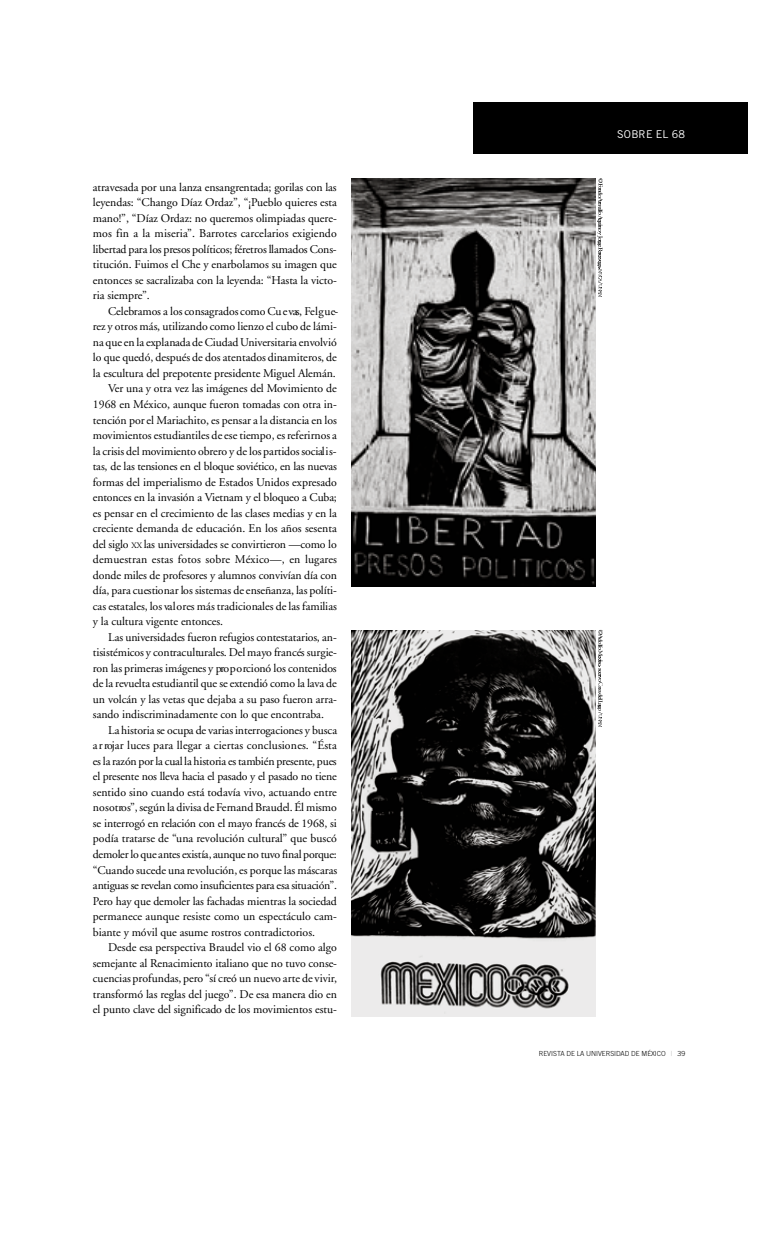
<style>
.page{position:relative;width:780px;height:1241px;background:#fff}
.page>*{position:absolute;margin:0;border:0;box-sizing:border-box;transform-origin:0 0}
.t1{font:11.88px/15.5px "Adobe Garamond";color:#000;text-align:justify}
.t2{font:11.88px "Adobe Garamond";letter-spacing:-.025em;color:#000}
.t3{font:10.75px "Trade Gothic";letter-spacing:.02em;color:#fff}
.t4{font:300 7px "Trade Gothic";letter-spacing:-.01em;color:#000}
.s1{font-size:8.25px}
.s2{font-weight:400;color:#bfbfbf}
</style>
<div class="page">
<div style="left:473px;top:102px;width:274px;height:52px;background:#000"></div>
<img style="left:351px;top:178px;width:244px;height:408px">
<img style="left:351px;top:630px;width:244px;height:386px">
<svg style="left:597px;top:178px;width:5px;height:118px"></svg>
<svg style="left:597px;top:629px;width:5px;height:97px"></svg>
<p class="t1" style="left:93px;top:180px;width:245px">atravesada por una lanza ensangrentada; gorilas con las leyendas: “Chango Díaz Ordaz”, “¡Pueblo quieres esta mano!”, “Díaz Ordaz: no queremos olimpiadas quere&shy;mos fin a la miseria”. Barrotes carcelarios exigiendo lib e rtad para los presos políticos; fére tros llamados Cons&shy;titución. Fuimos el Che y enarbolamos su imagen que entonces se sacralizaba con la leyenda: “Hasta la victo&shy;ria siempre”.</p>
<p class="t1" style="left:108px;top:304px;width:231px">Celebramos a los consagrados como Cu e vas, Fe lg u e-</p>
<p class="t1" style="left:93px;top:320px;width:245px">rez y otros más, utilizando como lienzo el cubo de lámi-</p>
<p class="t1" style="left:93px;top:335px;width:245px">na queen la explanada de Ciudad Un iversitaria envo lvió</p>
<p class="t1" style="left:93px;top:351px;width:245px">lo que quedó, después de dos atentados dinamiteros, de</p>
<p class="t1" style="left:93px;top:366px;width:244px">la escultura del prepotente presidente Miguel Alemán.</p>
<p class="t1" style="left:108px;top:382px;width:230px">Ver una y otra vez las imágenes del Movimiento de</p>
<p class="t1" style="left:93px;top:397px;width:245px">1968 en México, aunque fueron tomadas con otra in-</p>
<p class="t1" style="left:93px;top:413px;width:245px">tención por el Mariachito, es pensar a la distancia en los</p>
<p class="t1" style="left:93px;top:428px;width:245px">m ovimientos estudiantiles de ese tiempo, es referirnos a</p>
<p class="t1" style="left:93px;top:444px;width:245px">la crisis del movimiento obre ro y de los partidossocial i s-</p>
<p class="t1" style="left:93px;top:459px;width:245px">tas, de las tensiones en el bloque soviético, en las nueva s</p>
<p class="t1" style="left:93px;top:475px;width:245px">formas del imperialismo de Estados Unidos expresado</p>
<p class="t1" style="left:93px;top:490px;width:245px">entonces en la invasión a Vietnam y el bloqueo a Cuba;</p>
<p class="t1" style="left:93px;top:506px;width:245px">es pensar en el crecimiento de las clases medias y en la</p>
<p class="t1" style="left:93px;top:521px;width:245px">creciente demanda de educación. En los años sesenta</p>
<p class="t1" style="left:93px;top:537px;width:245px">del siglo <span class="s1">XX</span> las universidades se convirtieron —como lo</p>
<p class="t1" style="left:93px;top:553px;width:245px">demuestran estas fotos sobre México—, en lugares</p>
<p class="t1" style="left:93px;top:568px;width:245px">donde miles de profesores y alumnos convivían día con</p>
<p class="t1" style="left:93px;top:583px;width:245px">día, para cuestionar los sistemas de enseñanza, las políti-</p>
<p class="t1" style="left:93px;top:599px;width:245px">cas estatales, los va lo res más tradicionales de las familias</p>
<p class="t1" style="left:93px;top:614px;width:132px">y la cultura vigente entonces.</p>
<p class="t1" style="left:108px;top:630px;width:230px">Las universidades fueron refugios contestatarios, an-</p>
<p class="t1" style="left:93px;top:645px;width:245px">tisistémicos y contraculturales. Del mayo francés surgie-</p>
<p class="t1" style="left:93px;top:661px;width:245px">ron las primeras imágenes y pro p o rcionó los contenidos</p>
<p class="t1" style="left:93px;top:676px;width:245px">de la revuelta estudiantil que se extendió como la lava de</p>
<p class="t1" style="left:93px;top:692px;width:245px">un volcán y las vetas que dejaba a su paso fueron arra-</p>
<p class="t1" style="left:93px;top:708px;width:232px">sando indiscriminadamente con lo que encontraba.</p>
<p class="t1" style="left:108px;top:723px;width:230px">La historia se ocupa de varias interrogaciones y busca</p>
<p class="t1" style="left:93px;top:739px;width:245px">a r rojar luces para llegar a ciertas conclusiones. “Ésta</p>
<p class="t1" style="left:93px;top:754px;width:245px">es larazón por la cual la historia es también presente, pues</p>
<p class="t1" style="left:93px;top:769px;width:245px">el presente nos lleva hacia el pasado y el pasado no tiene</p>
<p class="t1" style="left:93px;top:785px;width:245px">sentido sino cuando está todavía vivo, actuando entre</p>
<p class="t1" style="left:93px;top:800px;width:245px">n o so tro s”, segúnla divisa de FernandBraudel. Él mismo</p>
<p class="t1" style="left:93px;top:816px;width:245px">se interrogó en relación con el mayo francés de 1968, si</p>
<p class="t1" style="left:93px;top:831px;width:245px">podía tratarse de “una revolución cultural” que buscó</p>
<p class="t2" style="left:93px;top:849px;width:245px">demolerloque antes existía, aunque no tuvo finalporq u e :</p>
<p class="t1" style="left:93px;top:863px;width:246px">“ Cuando sucede una re volución, es porque las máscaras</p>
<p class="t2" style="left:93px;top:880px;width:246px">antiguas se re velan como insuficientes para esa situación”.</p>
<p class="t1" style="left:93px;top:894px;width:245px">Pero hay que demoler las fachadas mientras la sociedad</p>
<p class="t1" style="left:93px;top:909px;width:245px">permanece aunque resiste como un espectáculo cam-</p>
<p class="t1" style="left:93px;top:925px;width:224px">biante y móvil que asume rostros contradictorios.</p>
<p class="t1" style="left:108px;top:940px;width:230px">Desde esa perspectiva Braudel vio el 68 como algo</p>
<p class="t1" style="left:93px;top:956px;width:246px">semejante al Renacimiento italiano que no tuvo conse-</p>
<p class="t1" style="left:93px;top:971px;width:245px">cuencias profundas, pero “sí creó un nuevo arte de vivir,</p>
<p class="t1" style="left:93px;top:986px;width:245px">transformó las reglas del juego”. De esa manera dio en</p>
<p class="t1" style="left:93px;top:1002px;width:245px">el punto clave del significado de los movimientos estu-</p>
<p class="t3" style="left:617px;top:130px;width:69px">SOBRE EL 68</p>
<p class="t4" style="left:538px;top:1051px;width:148px">REVISTA DE LA UNIVERSIDAD DE MÉXICO <span class="s2">|</span> 39</p>
</div>
